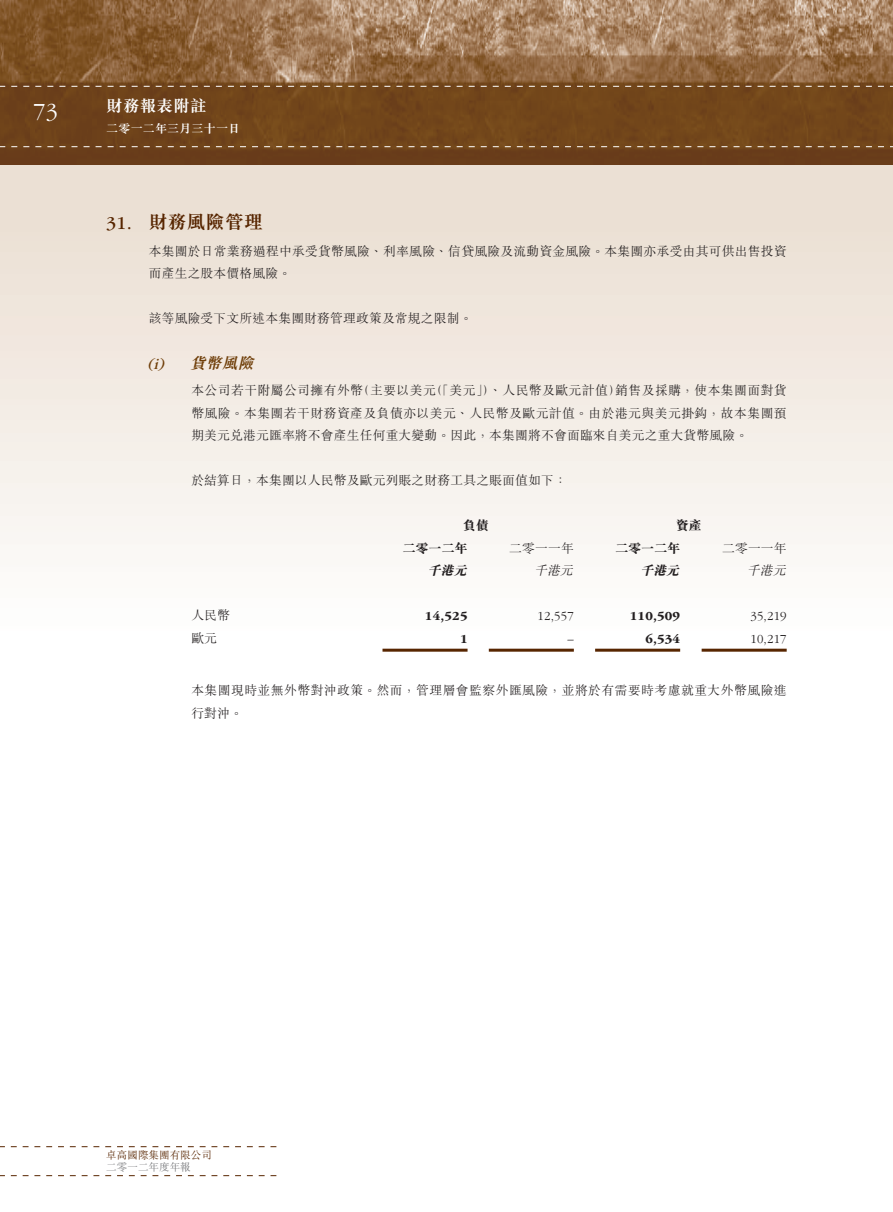
<style>
.page{position:relative;width:893px;height:1212px;background:#fff}
.page>*{position:absolute;margin:0;border:0;box-sizing:border-box;transform-origin:0 0}
.t1{font:300 24px "ITC Garamond Std";color:#fff}
.t2{font:700 18.75px "M Sung HK";letter-spacing:.015em;color:#572500}
.t3{font:700 16.5px "M Sung HK";letter-spacing:.015em;color:#fff}
.t4{font:italic 700 15.75px "M Sung HK";color:#6f3e09}
.t5{font:300 12.75px/22.5px "M Sung HK";letter-spacing:.015em;color:#231f20}
.t6{font:300 12.75px/22.5px "M Sung HK";letter-spacing:.04em;color:#231f20}
.t7{font:700 12.75px "ITC Garamond Std";letter-spacing:.015em;color:#231f20}
.t8{font:300 12.75px "ITC Garamond Std";letter-spacing:.015em;color:#231f20}
.t9{font:800 12.75px "M Sung HK";letter-spacing:.015em;color:#231f20}
.t10{font:italic 800 12.75px "M Sung HK";color:#231f20}
.t11{font:italic 300 12.75px "M Sung HK";color:#231f20}
.t12{font:700 12px "M Sung HK";letter-spacing:.015em;color:#fff}
.t13{font:300 10.5px/12.3px "M Sung HK";letter-spacing:.005em;color:#572500}
.s1{font-family:"ITC Garamond Std";font-weight:400}
.s2{color:#6c6d70}
</style>
<div class="page">
<img style="left:0;top:0;width:893px;height:166px">
<svg style="left:0;top:1146px;width:276px;height:1px"></svg>
<svg style="left:0;top:1175px;width:276px;height:1px"></svg>
<svg style="left:0;top:86px;width:893px;height:1px"></svg>
<svg style="left:0;top:146px;width:893px;height:1px"></svg>
<div style="left:0;top:166px;width:893px;height:796px;background:linear-gradient(to bottom,#ece1d6,#fff)"></div>
<hr style="left:382px;top:649px;width:86px;height:3px;background:#572500">
<hr style="left:489px;top:649px;width:85px;height:3px;background:#572500">
<hr style="left:595px;top:649px;width:85px;height:3px;background:#572500">
<hr style="left:702px;top:649px;width:85px;height:3px;background:#572500">
<p class="t1" style="left:34px;top:98px;width:26px">73</p>
<p class="t3" style="left:106px;top:95px;width:102px">財務報表附註</p>
<p class="t12" style="left:106px;top:121px;width:135px">二零一二年三月三十一日</p>
<p class="t2" style="left:106px;top:209px;width:158px"><span class="s1">31.</span> 財務風險管理</p>
<p class="t5" style="left:149px;top:239px;width:639px">本集團於日常業務過程中承受貨幣風險、利率風險、信貸風險及流動資金風險。本集團亦承受由其可供出售投資而產生之股本價格風險。</p>
<p class="t5" style="left:149px;top:307px;width:325px">該等風險受下文所述本集團財務管理政策及常規之限制。</p>
<p class="t4" style="left:147px;top:352px;width:113px"><span class="s1">(i)</span> 貨幣風險</p>
<p class="t5" style="left:191px;top:379px;width:597px;text-align:justify">本公司若干附屬公司擁有外幣（主要以美元（「美元」）、人民幣及歐元計值）銷售及採購，使本集團面對貨幣風險。本集團若干財務資產及負債亦以美元、人民幣及歐元計值。由於港元與美元掛鈎，故本集團預期美元兌港元匯率將不會產生任何重大變動。因此，本集團將不會面臨來自美元之重大貨幣風險。</p>
<p class="t5" style="left:191px;top:469px;width:377px">於結算日，本集團以人民幣及歐元列賬之財務工具之賬面值如下：</p>
<p class="t9" style="left:463px;top:517px;width:27px">負債</p>
<p class="t9" style="left:676px;top:517px;width:27px">資產</p>
<p class="t9" style="left:403px;top:539px;width:66px">二零一二年</p>
<p class="t5" style="left:509px;top:536px;width:66px">二零一一年</p>
<p class="t9" style="left:616px;top:539px;width:66px">二零一二年</p>
<p class="t5" style="left:722px;top:536px;width:66px">二零一一年</p>
<p class="t10" style="left:428px;top:562px;width:44px">千港元</p>
<p class="t11" style="left:534px;top:562px;width:44px">千港元</p>
<p class="t10" style="left:640px;top:562px;width:44px">千港元</p>
<p class="t11" style="left:747px;top:562px;width:44px">千港元</p>
<p class="t5" style="left:191px;top:604px;width:40px">人民幣</p>
<p class="t7" style="left:425px;top:609px;width:44px">14,525</p>
<p class="t8" style="left:538px;top:609px;width:38px">12,557</p>
<p class="t7" style="left:630px;top:609px;width:52px">110,509</p>
<p class="t8" style="left:750px;top:609px;width:38px">35,219</p>
<p class="t5" style="left:191px;top:626px;width:27px">歐元</p>
<p class="t7" style="left:460px;top:631px;width:9px">1</p>
<p class="t8" style="left:567px;top:632px;width:8px">–</p>
<p class="t7" style="left:645px;top:631px;width:36px">6,534</p>
<p class="t8" style="left:750px;top:632px;width:38px">10,217</p>
<p class="t6" style="left:191px;top:679px;width:597px">本集團現時並無外幣對沖政策。然而，管理層會監察外匯風險，並將於有需要時考慮就重大外幣風險進行對沖。</p>
<p class="t13" style="left:106px;top:1148px;width:107px">卓高國際集團有限公司<span class="s2">二零一二年度年報</span></p>
</div>
